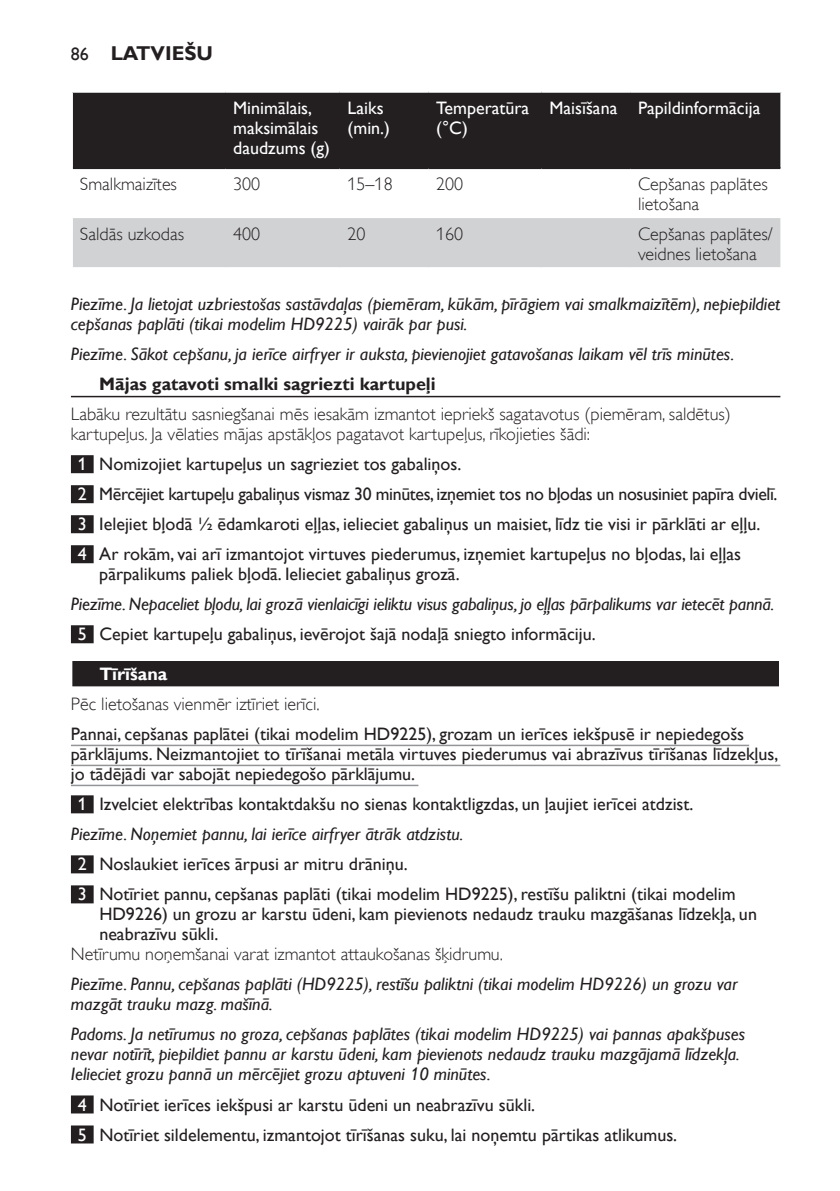
<style>
.page{position:relative;width:840px;height:1191px;background:#fff}
.page>*{position:absolute;margin:0;border:0;box-sizing:border-box;transform-origin:0 0}
.t1{font:700 20px "Gill Sans Alt One WGL";color:#231f20}
.t2{font:18px/30px "Gill Sans Alt One WGL";color:#231f20}
.t3{font:italic 18px/20px "Gill Sans Alt One WGL";color:#231f20}
.t4{font:18px/20px "Gill Sans Alt One WGL Light";color:#231f20}
.t5{font:18px/20px "Gill Sans Alt One WGL";color:#fff}
.t6{font:700 18px "Gill Sans Alt One WGL";color:#231f20}
.t7{font:700 18px "Gill Sans Alt One WGL";color:#fff}
.s1{font-weight:400;font-size:18px}
.s2{color:#fff}
.s3{font-style:normal;color:#fff}
.s4{font-style:normal}
</style>
<div class="page">
<hr style="left:71px;top:396px;width:709px;height:1px;background:#231f20">
<div style="left:71px;top:455px;width:23px;height:18px;background:#231f20"></div>
<div style="left:71px;top:485px;width:23px;height:18px;background:#231f20"></div>
<div style="left:71px;top:515px;width:23px;height:18px;background:#231f20"></div>
<div style="left:71px;top:545px;width:23px;height:18px;background:#231f20"></div>
<div style="left:71px;top:625px;width:23px;height:18px;background:#231f20"></div>
<div style="left:71px;top:660px;width:709px;height:28px;background:#adabab"></div>
<div style="left:72px;top:661px;width:706px;height:25px;background:#231f20"></div>
<hr style="left:71px;top:744px;width:677px;height:2px;background:#939598">
<hr style="left:71px;top:764px;width:709px;height:2px;background:#939598">
<hr style="left:71px;top:784px;width:347px;height:2px;background:#939598">
<div style="left:71px;top:795px;width:23px;height:18px;background:#231f20"></div>
<div style="left:71px;top:855px;width:23px;height:18px;background:#231f20"></div>
<div style="left:71px;top:885px;width:23px;height:18px;background:#231f20"></div>
<div style="left:71px;top:1095px;width:23px;height:18px;background:#231f20"></div>
<div style="left:71px;top:1125px;width:23px;height:18px;background:#231f20"></div>
<div style="left:73px;top:93px;width:707px;height:74px;background:#231f20"></div>
<div style="left:73px;top:218px;width:707px;height:49px;background:#d1d2d4"></div>
<hr style="left:73px;top:167px;width:152px;height:2px;background:#231f20">
<hr style="left:225px;top:167px;width:114px;height:2px;background:#231f20">
<hr style="left:339px;top:167px;width:89px;height:2px;background:#231f20">
<hr style="left:428px;top:167px;width:113px;height:2px;background:#231f20">
<hr style="left:541px;top:167px;width:88px;height:2px;background:#231f20">
<hr style="left:629px;top:167px;width:151px;height:2px;background:#231f20">
<p class="t1" style="left:71px;top:40px;width:143px"><span class="s1">86</span> Latviešu</p>
<p class="t5" style="left:233px;top:98px;width:98px">Minimālais, maksimālais daudzums (g)</p>
<p class="t5" style="left:347px;top:98px;width:44px">Laiks (min.)</p>
<p class="t5" style="left:436px;top:98px;width:94px">Temperatūra (°C)</p>
<p class="t5" style="left:549px;top:98px;width:212px">Maisīšana Papildinformācija</p>
<p class="t4" style="left:80px;top:174px;width:98px">Smalkmaizītes</p>
<p class="t4" style="left:233px;top:174px;width:28px">300</p>
<p class="t4" style="left:347px;top:174px;width:46px">15–18</p>
<p class="t4" style="left:436px;top:174px;width:28px">200</p>
<p class="t4" style="left:637px;top:174px;width:131px">Cepšanas paplātes lietošana</p>
<p class="t4" style="left:80px;top:224px;width:106px">Saldās uzkodas</p>
<p class="t4" style="left:233px;top:224px;width:28px">400</p>
<p class="t4" style="left:347px;top:224px;width:19px">20</p>
<p class="t4" style="left:436px;top:224px;width:28px">160</p>
<p class="t4" style="left:637px;top:224px;width:136px">Cepšanas paplātes/ veidnes lietošana</p>
<p class="t3" style="left:71px;top:294px;width:710px">Piezīme. Ja lietojat uzbriestošas sastāvdaļas (piemēram, kūkām, pīrāgiem vai smalkmaizītēm), nepiepildiet cepšanas paplāti (tikai modelim HD9225) vairāk par pusi.</p>
<p class="t3" style="left:71px;top:344px;width:664px">Piezīme. Sākot cepšanu, ja ierīce airfryer ir auksta, pievienojiet gatavošanas laikam vēl trīs minūtes.</p>
<p class="t6" style="left:99px;top:372px;width:338px">Mājas gatavoti smalki sagriezti kartupeļi</p>
<p class="t4" style="left:71px;top:404px;width:661px">Labāku rezultātu sasniegšanai mēs iesakām izmantot iepriekš sagatavotus (piemēram, saldētus) kartupeļus. Ja vēlaties mājas apstākļos pagatavot kartupeļus, rīkojieties šādi:</p>
<p class="t2" style="left:78px;top:449px;width:700px"><span class="s2">1</span> Nomizojiet kartupeļus un sagrieziet tos gabaliņos.<br><span class="s2">2</span> Mērcējiet kartupeļu gabaliņus vismaz 30 minūtes, izņemiet tos no bļodas un nosusiniet papīra dvielī.<br><span class="s2">3</span> Ielejiet bļodā ½ ēdamkaroti eļļas, ielieciet gabaliņus un maisiet, līdz tie visi ir pārklāti ar eļļu.<br><span class="s2">4</span> Ar rokām, vai arī izmantojot virtuves piederumus, izņemiet kartupeļus no bļodas, lai eļļas</p>
<p class="t2" style="left:99px;top:559px;width:361px">pārpalikums paliek bļodā. Ielieciet gabaliņus grozā.</p>
<p class="t3" style="left:78px;top:589px;width:697px;line-height:30px;text-indent:-7px">Piezīme. Nepaceliet bļodu, lai grozā vienlaicīgi ieliktu visus gabaliņus, jo eļļas pārpalikums var ietecēt pannā.<br><span class="s3">5</span> <span class="s4">Cepiet kartupeļu gabaliņus, ievērojot šajā nodaļā sniegto informāciju.</span></p>
<p class="t7" style="left:99px;top:662px;width:70px">Tīrīšana</p>
<p class="t4" style="left:71px;top:694px;width:250px">Pēc lietošanas vienmēr iztīriet ierīci.</p>
<p class="t2" style="left:71px;top:724px;width:708px;line-height:20px">Pannai, cepšanas paplātei (tikai modelim HD9225), grozam un ierīces iekšpusē ir nepiedegošs pārklājums. Neizmantojiet to tīrīšanai metāla virtuves piederumus vai abrazīvus tīrīšanas līdzekļus, jo tādējādi var sabojāt nepiedegošo pārklājumu.</p>
<p class="t2" style="left:78px;top:789px;width:617px"><span class="s2">1</span> Izvelciet elektrības kontaktdakšu no sienas kontaktligzdas, un ļaujiet ierīcei atdzist.</p>
<p class="t3" style="left:71px;top:824px;width:394px">Piezīme. Noņemiet pannu, lai ierīce airfryer ātrāk atdzistu.</p>
<p class="t2" style="left:78px;top:849px;width:331px"><span class="s2">2</span> Noslaukiet ierīces ārpusi ar mitru drāniņu.</p>
<p class="t2" style="left:78px;top:879px;width:659px"><span class="s2">3</span> Notīriet pannu, cepšanas paplāti (tikai modelim HD9225), restīšu paliktni (tikai modelim</p>
<p class="t2" style="left:99px;top:904px;width:658px;line-height:20px">HD9226) un grozu ar karstu ūdeni, kam pievienots nedaudz trauku mazgāšanas līdzekļa, un neabrazīvu sūkli.</p>
<p class="t4" style="left:71px;top:944px;width:433px">Netīrumu noņemšanai varat izmantot attaukošanas šķidrumu.</p>
<p class="t3" style="left:71px;top:974px;width:667px">Piezīme. Pannu, cepšanas paplāti (HD9225), restīšu paliktni (tikai modelim HD9226) un grozu var mazgāt trauku mazg. mašīnā.</p>
<p class="t3" style="left:71px;top:1024px;width:675px">Padoms. Ja netīrumus no groza, cepšanas paplātes (tikai modelim HD9225) vai pannas apakšpuses nevar notīrīt, piepildiet pannu ar karstu ūdeni, kam pievienots nedaudz trauku mazgājamā līdzekļa.<br>Ielieciet grozu pannā un mērcējiet grozu aptuveni 10 minūtes.</p>
<p class="t2" style="left:78px;top:1089px;width:600px"><span class="s2">4</span> Notīriet ierīces iekšpusi ar karstu ūdeni un neabrazīvu sūkli.<br><span class="s2">5</span> Notīriet sildelementu, izmantojot tīrīšanas suku, lai noņemtu pārtikas atlikumus.</p>
</div>
